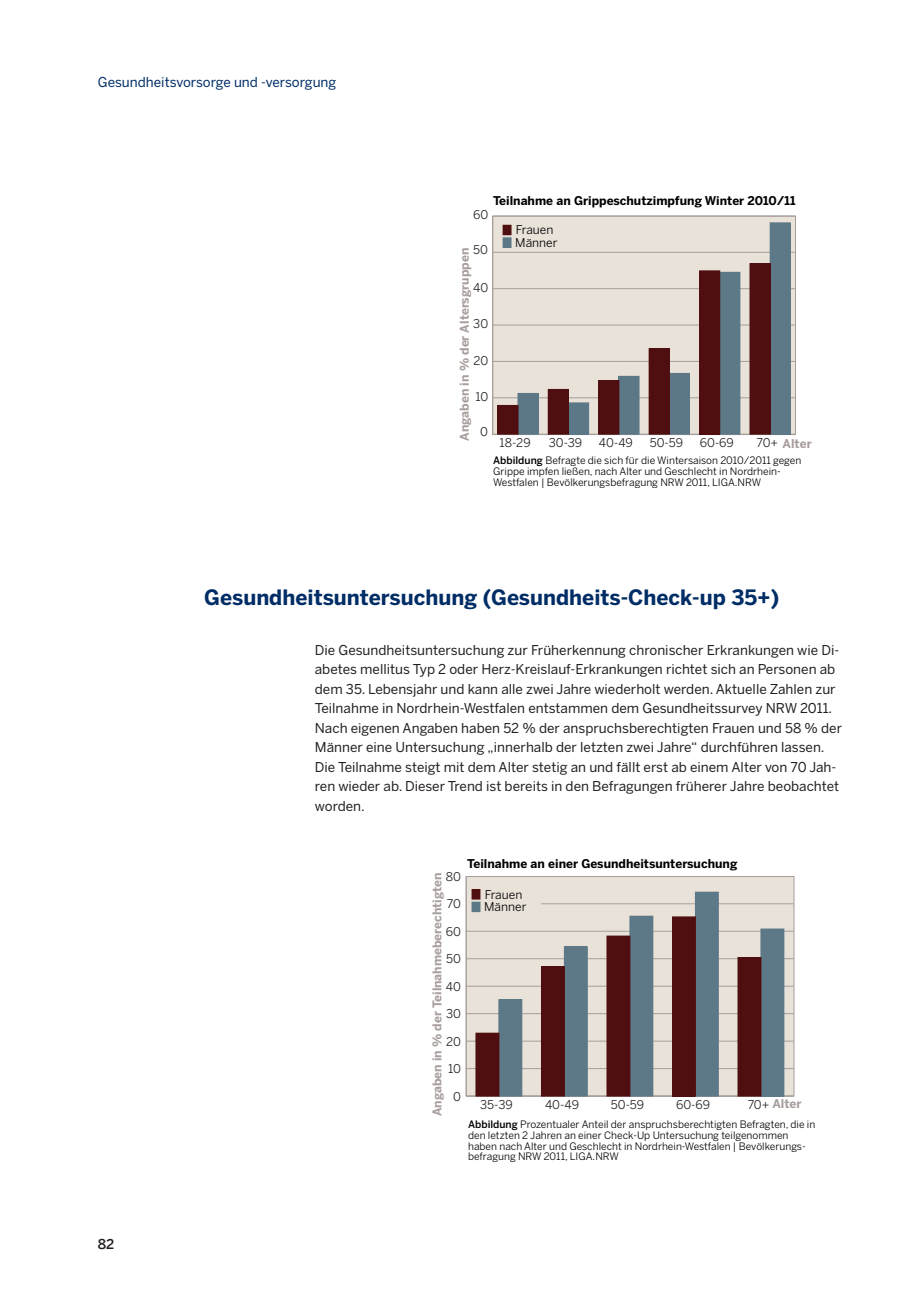
<style>
.page{position:relative;width:919px;height:1289px;background:#fff}
.page>*{position:absolute;margin:0;border:0;box-sizing:border-box;transform-origin:0 0}
.t1{font:700 21px "Benton Sans";color:#002d66}
.t2{font:13.5px/19.5px "Benton Sans";color:#231f20}
.t3{font:13.5px "Benton Sans";color:#002d66}
.t4{font:500 13.5px "Benton Sans";color:#231f20}
.t5{font:700 12px "Benton Sans";color:#000}
.t6{font:12px "Benton Sans";color:#231f20}
.t7{font:700 12px "Benton Sans";color:#a79e9c}
.t8{font:700 12px "Benton Sans";color:#a89e9d}
.t9{font:12px/12.5px "Benton Sans";color:#000}
.t10{font:10.2px/10.8px "Benton Sans";color:#000}
.s1{font-weight:400;color:#231f20}
.s2{font-weight:500}
</style>
<div class="page">
<div style="left:492px;top:216px;width:303px;height:218px;background:#e8e2d9"></div>
<div style="left:503px;top:225px;width:8px;height:10px;background:#4f0e0f"></div>
<div style="left:502px;top:225px;width:9px;height:10px;border:1px solid #4f0e0f"></div>
<div style="left:503px;top:238px;width:8px;height:9px;background:#5c7785"></div>
<div style="left:502px;top:237px;width:9px;height:11px;border:1px solid #5c7785"></div>
<hr style="left:492px;top:216px;width:1px;height:218px;background:#a79e9c">
<hr style="left:492px;top:434px;width:303px;height:1px;background:#a79e9c">
<hr style="left:492px;top:397px;width:303px;height:1px;background:#a79e9c">
<hr style="left:492px;top:361px;width:303px;height:1px;background:#a79e9c">
<hr style="left:492px;top:324px;width:303px;height:1px;background:#a79e9c">
<hr style="left:492px;top:288px;width:303px;height:1px;background:#a79e9c">
<hr style="left:492px;top:252px;width:303px;height:1px;background:#a79e9c">
<hr style="left:492px;top:215px;width:303px;height:1px;background:#a79e9c">
<div style="left:518px;top:393px;width:20px;height:41px;background:#5c7785"></div>
<div style="left:517px;top:393px;width:21px;height:41px;border:1px solid #5c7785"></div>
<div style="left:568px;top:403px;width:20px;height:31px;background:#5c7785"></div>
<div style="left:568px;top:402px;width:21px;height:32px;border:1px solid #5c7785"></div>
<div style="left:618px;top:376px;width:21px;height:58px;background:#5c7785"></div>
<div style="left:618px;top:376px;width:21px;height:58px;border:1px solid #5c7785"></div>
<div style="left:669px;top:373px;width:20px;height:61px;background:#5c7785"></div>
<div style="left:668px;top:373px;width:21px;height:61px;border:1px solid #5c7785"></div>
<div style="left:719px;top:272px;width:20px;height:162px;background:#5d7886"></div>
<div style="left:719px;top:272px;width:21px;height:162px;border:1px solid #5d7886"></div>
<div style="left:770px;top:223px;width:20px;height:211px;background:#5d7886"></div>
<div style="left:769px;top:222px;width:21px;height:212px;border:1px solid #5d7886"></div>
<div style="left:498px;top:405px;width:20px;height:29px;background:#4f0e0f"></div>
<div style="left:497px;top:405px;width:21px;height:29px;border:1px solid #4f0e0f"></div>
<div style="left:548px;top:389px;width:20px;height:45px;background:#4f0e0f"></div>
<div style="left:547px;top:389px;width:22px;height:45px;border:1px solid #4f0e0f"></div>
<div style="left:598px;top:381px;width:20px;height:53px;background:#4f0e0f"></div>
<div style="left:598px;top:380px;width:21px;height:54px;border:1px solid #4f0e0f"></div>
<div style="left:649px;top:349px;width:20px;height:85px;background:#4f0e0f"></div>
<div style="left:648px;top:348px;width:21px;height:86px;border:1px solid #4f0e0f"></div>
<div style="left:699px;top:271px;width:20px;height:163px;background:#4f0f10"></div>
<div style="left:699px;top:270px;width:21px;height:164px;border:1px solid #4f0f10"></div>
<div style="left:750px;top:263px;width:20px;height:171px;background:#4f0f10"></div>
<div style="left:749px;top:263px;width:21px;height:171px;border:1px solid #4f0f10"></div>
<div style="left:466px;top:876px;width:328px;height:220px;background:#e9e2d9"></div>
<div style="left:466px;top:876px;width:328px;height:220px;border:1px solid #a79e9c"></div>
<hr style="left:465px;top:876px;width:1px;height:220px;background:#a79e9c">
<hr style="left:466px;top:1095px;width:327px;height:1px;background:#a79e9c">
<hr style="left:466px;top:1068px;width:327px;height:1px;background:#a79e9c">
<hr style="left:466px;top:1040px;width:327px;height:1px;background:#a79e9c">
<hr style="left:466px;top:1013px;width:327px;height:1px;background:#a79e9c">
<hr style="left:466px;top:985px;width:327px;height:1px;background:#a79e9c">
<hr style="left:466px;top:958px;width:327px;height:1px;background:#a79e9c">
<hr style="left:466px;top:930px;width:327px;height:1px;background:#a79e9c">
<hr style="left:541px;top:903px;width:252px;height:1px;background:#a79e9c">
<div style="left:499px;top:999px;width:22px;height:97px;background:#5d7886"></div>
<div style="left:498px;top:999px;width:24px;height:97px;border:1px solid #5d7886"></div>
<div style="left:564px;top:946px;width:23px;height:150px;background:#5d7886"></div>
<div style="left:564px;top:946px;width:23px;height:150px;border:1px solid #5d7886"></div>
<div style="left:630px;top:916px;width:22px;height:180px;background:#5d7886"></div>
<div style="left:629px;top:915px;width:24px;height:181px;border:1px solid #5d7886"></div>
<div style="left:695px;top:892px;width:23px;height:204px;background:#5d7886"></div>
<div style="left:695px;top:891px;width:23px;height:205px;border:1px solid #5d7886"></div>
<div style="left:760px;top:929px;width:23px;height:167px;background:#5d7886"></div>
<div style="left:760px;top:928px;width:24px;height:168px;border:1px solid #5d7886"></div>
<div style="left:476px;top:1033px;width:23px;height:63px;background:#4f0f10"></div>
<div style="left:475px;top:1032px;width:24px;height:64px;border:1px solid #4f0f10"></div>
<div style="left:541px;top:966px;width:23px;height:130px;background:#4f0f10"></div>
<div style="left:607px;top:936px;width:23px;height:160px;background:#4f0f10"></div>
<div style="left:606px;top:935px;width:24px;height:161px;border:1px solid #4f0f10"></div>
<div style="left:672px;top:916px;width:23px;height:180px;background:#4f0f10"></div>
<div style="left:738px;top:957px;width:22px;height:139px;background:#4f0f10"></div>
<div style="left:737px;top:957px;width:24px;height:139px;border:1px solid #4f0f10"></div>
<div style="left:472px;top:889px;width:8px;height:10px;background:#4f0e0f"></div>
<div style="left:471px;top:889px;width:9px;height:10px;border:1px solid #4f0e0f"></div>
<div style="left:472px;top:902px;width:8px;height:9px;background:#5c7785"></div>
<div style="left:471px;top:901px;width:9px;height:11px;border:1px solid #5c7785"></div>
<p class="t3" style="left:98px;top:74px;width:240px">Gesundheitsvorsorge und -versorgung</p>
<p class="t5" style="left:493px;top:194px;width:304px">Teilnahme an Grippeschutzimpfung Winter 2010/11</p>
<p class="t6" style="left:473px;top:208px;width:17px">60</p>
<p class="t6" style="left:473px;top:242px;width:16px">50</p>
<p class="t7" style="left:457px;top:440px;width:194px;rotate:-90deg">Angaben in % der Altersgruppen</p>
<p class="t6" style="left:473px;top:280px;width:17px">40</p>
<p class="t6" style="left:473px;top:317px;width:16px">30</p>
<p class="t6" style="left:473px;top:353px;width:16px">20</p>
<p class="t6" style="left:475px;top:389px;width:14px">10</p>
<p class="t6" style="left:480px;top:424px;width:9px">0</p>
<p class="t9" style="left:515px;top:223px;width:44px">Frauen<br>Männer</p>
<p class="t6" style="left:499px;top:435px;width:33px">18-29</p>
<p class="t6" style="left:548px;top:435px;width:35px">30-39</p>
<p class="t6" style="left:599px;top:435px;width:35px">40-49</p>
<p class="t6" style="left:649px;top:435px;width:35px">50-59</p>
<p class="t6" style="left:699px;top:435px;width:35px">60-69</p>
<p class="t7" style="left:756px;top:436px;width:57px"><span class="s1">70+</span> Alter</p>
<p class="t10" style="left:493px;top:455px;width:310px"><span class="s2">Abbildung</span> Befragte die sich für die Wintersaison 2010/2011 gegen<br>Grippe impfen ließen, nach Alter und Geschlecht in Nordrhein-<br>Westfalen | Bevölkerungsbefragung NRW 2011, LIGA.NRW</p>
<h1 class="t1" style="left:204px;top:585px;width:576px">Gesundheitsuntersuchung (Gesundheits-Check-up 35+)</h1>
<p class="t2" style="left:315px;top:640px;width:528px">Die Gesundheitsuntersuchung zur Früherkennung chronischer Erkrankungen wie Di&shy;abetes mellitus Typ 2 oder Herz-Kreislauf-Erkrankungen richtet sich an Personen ab dem 35. Lebensjahr und kann alle zwei Jahre wiederholt werden. Aktuelle Zahlen zur Teilnahme in Nordrhein-Westfalen entstammen dem Gesundheitssurvey NRW 2011.<br>Nach eigenen Angaben haben 52 % der anspruchsberechtigten Frauen und 58 % der Männer eine Untersuchung „innerhalb der letzten zwei Jahre“ durchführen lassen.<br>Die Teilnahme steigt mit dem Alter stetig an und fällt erst ab einem Alter von 70 Jah&shy;ren wieder ab. Dieser Trend ist bereits in den Befragungen früherer Jahre beobachtet worden.</p>
<p class="t5" style="left:467px;top:856px;width:271px">Teilnahme an einer Gesundheitsuntersuchung</p>
<p class="t6" style="left:446px;top:869px;width:17px">80</p>
<p class="t8" style="left:430px;top:1116px;width:245px;rotate:-90deg">Angaben in % der Teilnahmeberechtigten</p>
<p class="t9" style="left:484px;top:888px;width:44px">Frauen<br>Männer</p>
<p class="t6" style="left:447px;top:897px;width:16px">70</p>
<p class="t6" style="left:446px;top:924px;width:17px">60</p>
<p class="t6" style="left:446px;top:951px;width:16px">50</p>
<p class="t6" style="left:446px;top:979px;width:17px">40</p>
<p class="t6" style="left:446px;top:1006px;width:16px">30</p>
<p class="t6" style="left:446px;top:1034px;width:16px">20</p>
<p class="t6" style="left:448px;top:1061px;width:14px">10</p>
<p class="t6" style="left:453px;top:1089px;width:9px">0</p>
<p class="t6" style="left:480px;top:1097px;width:34px">35-39</p>
<p class="t6" style="left:545px;top:1097px;width:35px">40-49</p>
<p class="t6" style="left:610px;top:1097px;width:35px">50-59</p>
<p class="t6" style="left:676px;top:1097px;width:35px">60-69</p>
<p class="t7" style="left:747px;top:1096px;width:55px"><span class="s1">70+</span> Alter</p>
<p class="t4" style="left:98px;top:1235px;width:18px">82</p>
<p class="t10" style="left:468px;top:1118px;width:349px"><span class="s2">Abbildung</span> Prozentualer Anteil der anspruchsberechtigten Befragten, die in den letzten 2 Jahren an einer Check-Up Untersuchung teilgenommen haben nach Alter und Geschlecht in Nordrhein-Westfalen | Bevölkerungs&shy;befragung NRW 2011, LIGA.NRW</p>
</div>
